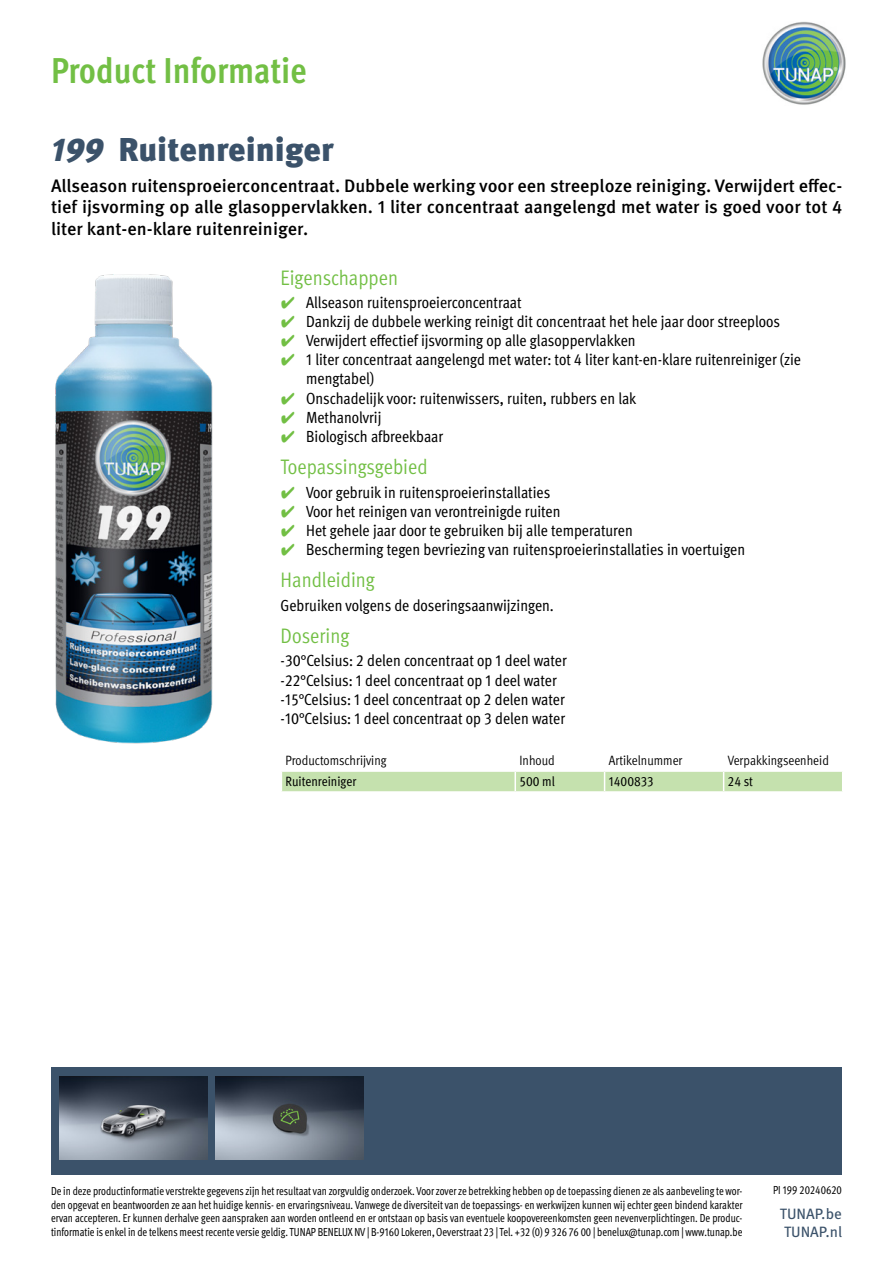
<style>
.page{position:relative;width:893px;height:1263px;background:#fff}
.page>*{position:absolute;margin:0;border:0;box-sizing:border-box;transform-origin:0 0}
.t1{font:700 condensed 36px "Meta Pro";color:#72bf44}
.t2{font:900 33px "Meta Pro";color:#3b526a}
.t3{font:condensed 21px "Meta Pro";color:#72bf44}
.t4{font:500 18px/21.6px "Meta Pro";color:#000;text-align:justify}
.t5{font:condensed 16.2px/19px "Meta Pro";color:#000}
.t6{font:15px/18px "Meta Pro";color:#3b526a}
.t7{font:condensed 13.5px "Meta Pro";color:#000}
.t8{font:condensed 13.5px "Meta Pro";color:#000}
.t9{font:condensed 11.7px/13.5px "Meta Pro";color:#000;text-align:justify;scale:.91 1}
.t10{font:condensed 11.7px "Meta Pro";color:#000;scale:.92 1}
.s1{font-style:italic}
.s2{font-family:"Wuerth Global";font-stretch:normal;color:#72bf44}
</style>
<div class="page">
<img style="left:762px;top:21px;width:84px;height:84px">
<div style="left:51px;top:1068px;width:790px;height:107px;background:#3b526a"></div>
<img style="left:59px;top:1076px;width:148px;height:83px">
<img style="left:216px;top:1076px;width:148px;height:83px">
<img style="left:55px;top:274px;width:158px;height:470px">
<svg style="left:282px;top:771px;width:560px;height:21px"></svg>
<hr style="left:724px;top:791px;width:119px;height:2px;background:#fff">
<h1 class="t1" style="left:51px;top:43px;width:257px">Product Informatie</h1>
<h2 class="t2" style="left:51px;top:124px;width:284px"><span class="s1">199</span> Ruitenreiniger</h2>
<p class="t4" style="left:51px;top:174px;width:793px">Allseason ruitensproeierconcentraat. Dubbele werking voor een streeploze reiniging. Verwijdert effec&shy;tief ijsvorming op alle glasoppervlakken. 1 liter concentraat aangelengd met water is goed voor tot 4 liter kant-en-klare ruitenreiniger.</p>
<p class="t3" style="left:281px;top:262px;width:119px">Eigenschappen</p>
<p class="t5" style="left:281px;top:292px;width:243px"><span class="s2">✔</span> Allseason ruitensproeierconcentraat</p>
<p class="t5" style="left:281px;top:311px;width:501px"><span class="s2">✔</span> Dankzij de dubbele werking reinigt dit concentraat het hele jaar door streeploos</p>
<p class="t5" style="left:281px;top:330px;width:357px"><span class="s2">✔</span> Verwijdert effectief ijsvorming op alle glasoppervlakken</p>
<p class="t5" style="left:306px;top:349px;width:496px;text-indent:-26px"><span class="s2">✔</span> 1 liter concentraat aangelengd met water: tot 4 liter kant-en-klare ruitenreiniger (zie mengtabel)</p>
<p class="t5" style="left:281px;top:387px;width:357px"><span class="s2">✔</span> Onschadelijk voor: ruitenwissers, ruiten, rubbers en lak</p>
<p class="t5" style="left:281px;top:406px;width:102px"><span class="s2">✔</span> Methanolvrij</p>
<p class="t5" style="left:281px;top:425px;width:164px"><span class="s2">✔</span> Biologisch afbreekbaar</p>
<p class="t3" style="left:281px;top:452px;width:149px">Toepassingsgebied</p>
<p class="t5" style="left:281px;top:481px;width:271px"><span class="s2">✔</span> Voor gebruik in ruitensproeierinstallaties</p>
<p class="t5" style="left:281px;top:500px;width:281px"><span class="s2">✔</span> Voor het reinigen van verontreinigde ruiten</p>
<p class="t5" style="left:281px;top:519px;width:354px"><span class="s2">✔</span> Het gehele jaar door te gebruiken bij alle temperaturen</p>
<p class="t5" style="left:281px;top:539px;width:466px"><span class="s2">✔</span> Bescherming tegen bevriezing van ruitensproeierinstallaties in voertuigen</p>
<p class="t3" style="left:281px;top:565px;width:96px">Handleiding</p>
<p class="t5" style="left:281px;top:594px;width:275px">Gebruiken volgens de doseringsaanwijzingen.</p>
<p class="t3" style="left:281px;top:620px;width:70px">Dosering</p>
<p class="t5" style="left:281px;top:650px;width:288px">-30°Celsius: 2 delen concentraat op 1 deel water -22°Celsius: 1 deel concentraat op 1 deel water -15°Celsius: 1 deel concentraat op 2 delen water -10°Celsius: 1 deel concentraat op 3 delen water</p>
<p class="t7" style="left:286px;top:750px;width:102px">Productomschrijving</p>
<p class="t7" style="left:519px;top:750px;width:37px">Inhoud</p>
<p class="t7" style="left:609px;top:750px;width:75px">Artikelnummer</p>
<p class="t7" style="left:728px;top:750px;width:103px">Verpakkingseenheid</p>
<p class="t8" style="left:286px;top:771px;width:72px">Ruitenreiniger</p>
<p class="t8" style="left:519px;top:771px;width:37px">500 ml</p>
<p class="t8" style="left:609px;top:771px;width:46px">1400833</p>
<p class="t8" style="left:728px;top:771px;width:27px">24 st</p>
<p class="t9" style="left:51px;top:1184px;width:761px">De in deze productinformatie verstrekte gegevens zijn het resultaat van zorgvuldig onderzoek. Voor zover ze betrekking hebben op de toepassing dienen ze als aanbeveling te wor&shy;den opgevat en beantwoorden ze aan het huidige kennis- en ervaringsniveau. Vanwege de diversiteit van de toepassings- en werkwijzen kunnen wij echter geen bindend karakter ervan accepteren. Er kunnen derhalve geen aanspraken aan worden ontleend en er ontstaan op basis van eventuele koopovereenkomsten geen nevenverplichtingen. De produc&shy;tinformatie is enkel in de telkens meest recente versie geldig. TUNAP BENELUX NV | B-9160 Lokeren, Oeverstraat 23 | Tel. +32 (0) 9 326 76 00 | benelux@tunap.com | www.tunap.be</p>
<p class="t10" style="left:773px;top:1181px;width:76px">PI 199 20240620</p>
<p class="t6" style="left:780px;top:1203px;width:64px">TUNAP.be<br>TUNAP.nl</p>
</div>
